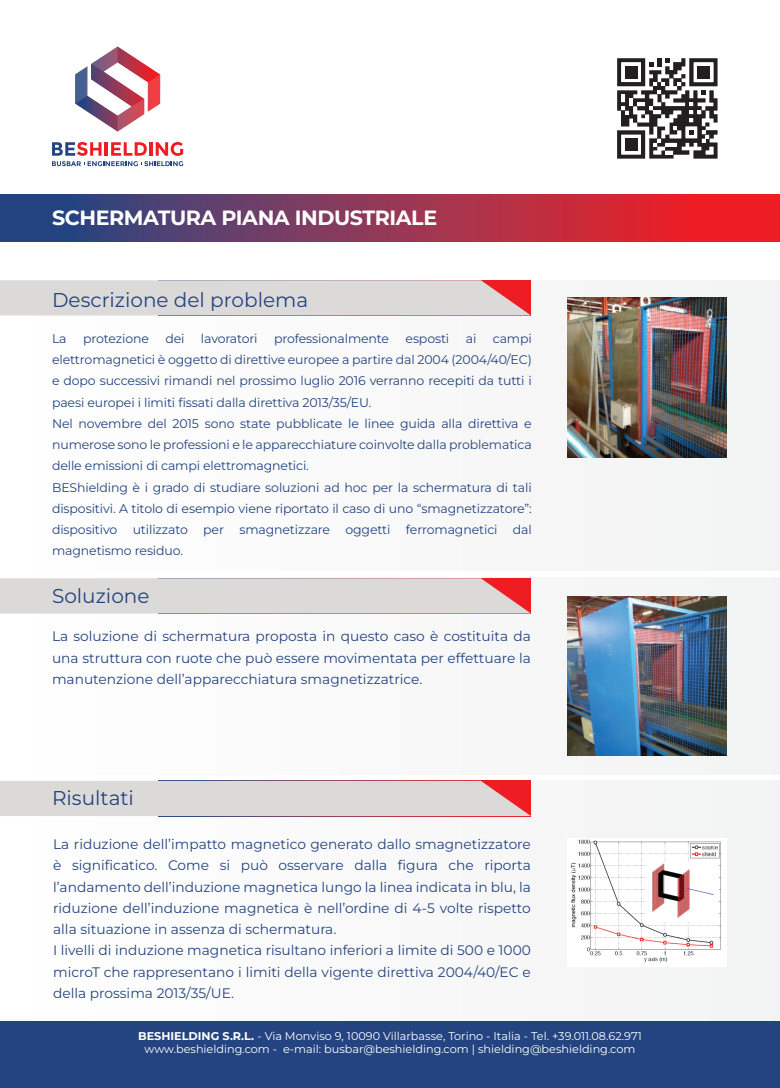
<style>
.page{position:relative;width:780px;height:1088px;background:#fff}
.page>*{position:absolute;margin:0;border:0;box-sizing:border-box;transform-origin:0 0}
.t1{font:700 20.62px "Montserrat";letter-spacing:-.02em;color:#fff}
.t2{font:20px "Montserrat";color:#244481}
.t3{font:13.75px/21.2px "Montserrat";color:#244481;text-align:justify}
.t4{font:12.5px/21.2px "Montserrat";letter-spacing:-.01em;color:#244481}
.t5{font:11.25px/13.5px "Montserrat";color:#fff;text-align:center}
.s1{font-weight:700}
</style>
<div class="page">
<div style="left:0;top:280px;width:780px;height:290px;background:#f9f9f9"></div>
<div style="left:0;top:781px;width:780px;height:243px;background:#f9f9f9"></div>
<div style="left:0;top:577px;width:780px;height:197px;background:#f9f9f9"></div>
<svg style="left:0;top:578px;width:531px;height:35px;background:#dbd0cf"></svg>
<div style="left:0;top:781px;width:531px;height:35px;background:#dbdad9"></div>
<svg style="left:0;top:280px;width:531px;height:35px;background:#dbd0cf"></svg>
<svg style="left:0;top:195px;width:780px;height:47px;background:#903453"></svg>
<div style="left:0;top:1021px;width:780px;height:67px;background:#244481"></div>
<img style="left:567px;top:298px;width:159px;height:159px">
<img style="left:567px;top:596px;width:159px;height:159px">
<img style="left:571px;top:839px;width:150px;height:124px">
<svg style="left:75px;top:46px;width:85px;height:86px"></svg>
<svg style="left:52px;top:142px;width:131px;height:24px"></svg>
<svg style="left:617px;top:58px;width:101px;height:101px"></svg>
<div style="left:697px;top:66px;width:12px;height:12px;background:#231f20"></div>
<div style="left:625px;top:138px;width:12px;height:13px;background:#231f20"></div>
<div style="left:625px;top:66px;width:12px;height:12px;background:#231f20"></div>
<h1 class="t1" style="left:52px;top:203px;width:386px">SCHERMATURA PIANA INDUSTRIALE</h1>
<h2 class="t2" style="left:52px;top:286px;width:258px">Descrizione del problema</h2>
<p class="t4" style="left:52px;top:327px;width:16px">La</p>
<p class="t4" style="left:83px;top:327px;width:67px">protezione</p>
<p class="t4" style="left:165px;top:327px;width:21px">dei</p>
<p class="t4" style="left:201px;top:327px;width:58px">lavoratori</p>
<p class="t4" style="left:274px;top:327px;width:117px">professionalmente</p>
<p class="t4" style="left:405px;top:327px;width:45px">esposti</p>
<p class="t4" style="left:465px;top:327px;width:12px">ai</p>
<p class="t4" style="left:52px;top:327px;width:481px;text-indent:440px">campi elettromagnetici è oggetto di direttive europee a partire dal 2004 (2004/40/EC) e dopo successivi rimandi nel prossimo luglio 2016 verranno recepiti da tutti i paesi europei i limiti fissati dalla direttiva 2013/35/EU.<br>Nel novembre del 2015 sono state pubblicate le linee guida alla direttiva e numerose sono le professioni e le apparecchiature coinvolte dalla problematica delle emissioni di campi elettromagnetici.<br>BEShielding è i grado di studiare soluzioni ad hoc per la schermatura di tali dispositivi. A titolo di esempio viene riportato il caso di uno “smagnetizzatore”: dispositivo utilizzato per smagnetizzare oggetti ferromagnetici dal magnetismo residuo.</p>
<h2 class="t2" style="left:52px;top:582px;width:99px">Soluzione</h2>
<p class="t3" style="left:52px;top:625px;width:480px">La soluzione di schermatura proposta in questo caso è costituita da una struttura con ruote che può essere movimentata per effettuare la manutenzione dell’apparecchiatura smagnetizzatrice.</p>
<h2 class="t2" style="left:52px;top:784px;width:83px">Risultati</h2>
<p class="t3" style="left:53px;top:833px;width:479px;text-align:left">La riduzione dell’impatto magnetico generato dallo smagnetizzatore è significatico. Come si può osservare dalla figura che riporta l’andamento dell’induzione magnetica lungo la linea indicata in blu, la riduzione dell’induzione magnetica è nell’ordine di 4-5 volte rispetto alla situazione in assenza di schermatura.<br>I livelli di induzione magnetica risultano inferiori a limite di 500 e 1000 microT che rappresentano i limiti della vigente direttiva 2004/40/EC e della prossima 2013/35/UE.</p>
<p class="t5" style="left:138px;top:1029px;width:505px"><span class="s1">BESHIELDING S.R.L.</span> - Via Monviso 9, 10090 Villarbasse, Torino - Italia - Tel. +39.011.08.62.971 www.beshielding.com - e-mail: busbar@beshielding.com | shielding@beshielding.com</p>
</div>
